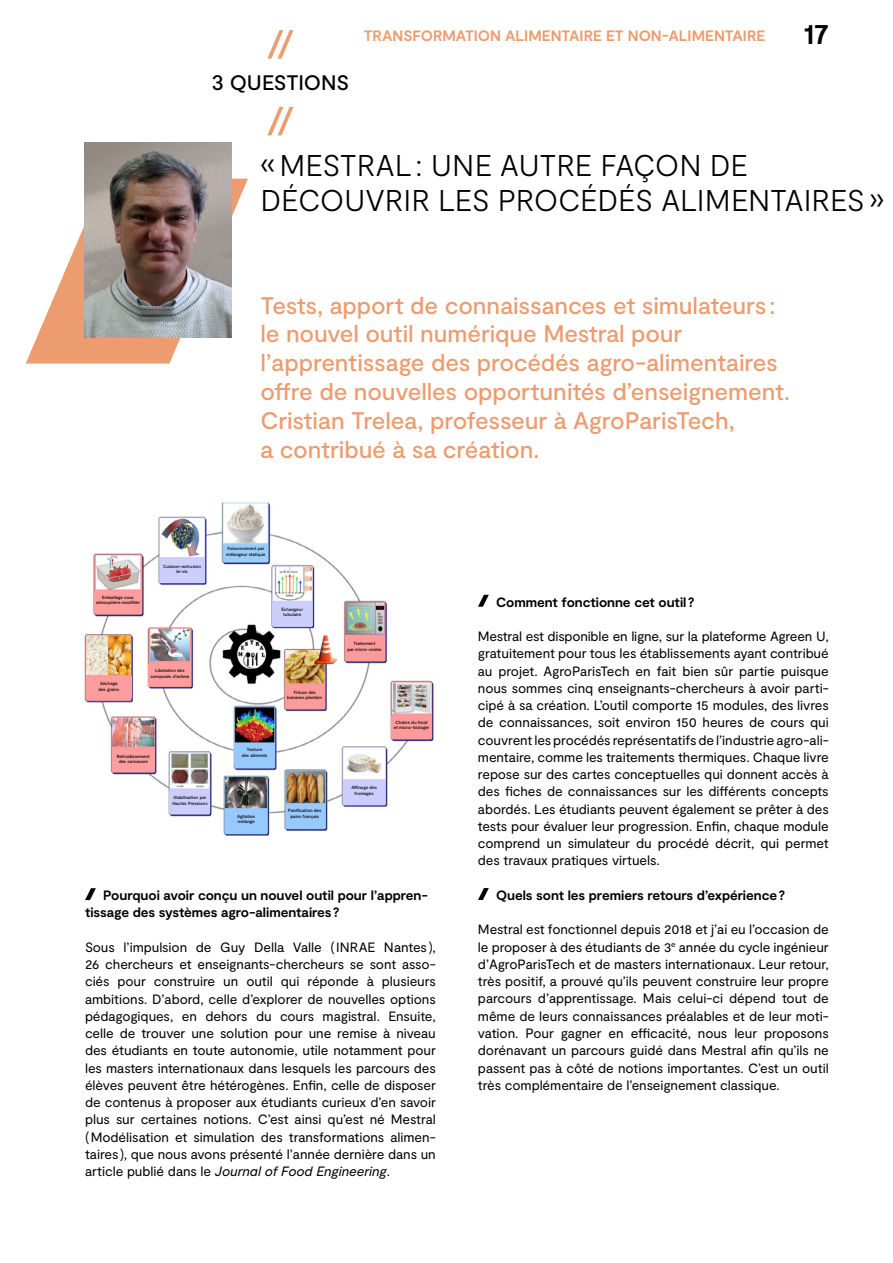
<style>
.page{position:relative;width:893px;height:1263px;background:#fff}
.page>*{position:absolute;margin:0;border:0;box-sizing:border-box;transform-origin:0 0}
.t1{font:300 30px/34.5px "Moderat";letter-spacing:-.01em;color:#000}
.t2{font:700 27px "Moderat";color:#000}
.t3{font:500 24px/28.8px "Moderat";letter-spacing:-.005em;color:#ec9c6f}
.t4{font:500 21px "Moderat";letter-spacing:-.005em;color:#000}
.t5{font:700 15px "Moderat";color:#ec9c6f}
.t6{font:13.5px/17.2px "Moderat";letter-spacing:-.005em;color:#000;text-align:justify}
.t7{font:700 13.5px/17.2px "Moderat";letter-spacing:-.005em;color:#000}
.t8{font:500 4.5px/5.4px "Moderat";letter-spacing:-.005em;color:#000}
.s1{font-style:italic}
</style>
<div class="page">
<img style="left:84px;top:502px;width:350px;height:334px">
<div style="left:86px;top:676px;width:45px;height:22px;background:#fd9d9e"></div>
<div style="left:112px;top:750px;width:42px;height:21px;background:#fd9d9e"></div>
<div style="left:170px;top:791px;width:40px;height:22px;background:#cccdfd"></div>
<div style="left:344px;top:781px;width:40px;height:22px;background:#cccdfd"></div>
<div style="left:226px;top:810px;width:40px;height:21px;background:#97c9fc"></div>
<div style="left:234px;top:743px;width:41px;height:22px;background:#97c9fc"></div>
<div style="left:287px;top:804px;width:38px;height:22px;background:#97c9fc"></div>
<div style="left:149px;top:664px;width:42px;height:22px;background:#fd9d9e"></div>
<div style="left:95px;top:591px;width:47px;height:22px;background:#fd9d9e"></div>
<svg style="left:85px;top:888px;width:11px;height:12px"></svg>
<svg style="left:478px;top:595px;width:11px;height:12px"></svg>
<svg style="left:478px;top:888px;width:11px;height:12px"></svg>
<svg style="left:267px;top:30px;width:26px;height:29px"></svg>
<svg style="left:267px;top:107px;width:26px;height:28px"></svg>
<div style="left:391px;top:716px;width:41px;height:21px;background:#fd9b9c"></div>
<div style="left:285px;top:686px;width:39px;height:21px;background:#fd9b9c"></div>
<div style="left:345px;top:637px;width:39px;height:22px;background:#fd9b9c"></div>
<div style="left:273px;top:603px;width:39px;height:21px;background:#cdcefc"></div>
<div style="left:162px;top:560px;width:40px;height:21px;background:#cdcefc"></div>
<div style="left:224px;top:544px;width:43px;height:17px;background:#99ccf9"></div>
<svg style="left:26px;top:179px;width:222px;height:185px"></svg>
<img style="left:85px;top:142px;width:147px;height:195px">
<p class="t4" style="left:212px;top:71px;width:139px">3 QUESTIONS</p>
<p class="t5" style="left:364px;top:27px;width:403px">TRANSFORMATION ALIMENTAIRE ET NON-ALIMENTAIRE</p>
<p class="t2" style="left:803px;top:19px;width:27px">17</p>
<p class="t1" style="left:260px;top:149px;width:625px">«MESTRAL: UNE AUTRE FAÇON DE<br>DÉCOUVRIR LES PROCÉDÉS ALIMENTAIRES»</p>
<p class="t3" style="left:260px;top:292px;width:516px">Tests, apport de connaissances et simulateurs :</p>
<p class="t3" style="left:260px;top:321px;width:531px">le nouvel outil numérique Mestral pour l’apprentissage des procédés agro-alimentaires offre de nouvelles opportunités d’enseignement.<br>Cristian Trelea, professeur à AgroParisTech,</p>
<p class="t3" style="left:260px;top:436px;width:280px">a contribué à sa création.</p>
<p class="t8" style="left:102px;top:595px;width:33px">Emballage sous</p>
<p class="t8" style="left:96px;top:600px;width:45px">atmosphère modifiée</p>
<p class="t8" style="left:163px;top:564px;width:39px">Cuisson-extrusion</p>
<p class="t8" style="left:176px;top:569px;width:13px">bi-vis</p>
<p class="t8" style="left:227px;top:546px;width:39px">Foisonnement par</p>
<p class="t8" style="left:226px;top:552px;width:41px">mélangeur statique</p>
<p class="t8" style="left:281px;top:607px;width:23px">Échangeur</p>
<p class="t8" style="left:283px;top:612px;width:20px">tubulaire</p>
<p class="t8" style="left:100px;top:681px;width:19px">Séchage</p>
<p class="t8" style="left:98px;top:686px;width:22px">des grains</p>
<p class="t8" style="left:155px;top:668px;width:31px">Libération des</p>
<p class="t8" style="left:150px;top:673px;width:41px">composés d’arôme</p>
<p class="t8" style="left:117px;top:754px;width:35px">Refroidissement</p>
<p class="t8" style="left:119px;top:759px;width:31px">des carcasses</p>
<p class="t8" style="left:172px;top:795px;width:37px">Stabilisation par<br>Hautes Pressions</p>
<p class="t8" style="left:247px;top:747px;width:17px">Texture</p>
<p class="t8" style="left:242px;top:753px;width:27px">des aliments</p>
<p class="t8" style="left:294px;top:690px;width:24px">Friture des</p>
<p class="t8" style="left:287px;top:695px;width:36px">bananes plantain</p>
<p class="t8" style="left:237px;top:814px;width:20px">Agitation</p>
<p class="t8" style="left:238px;top:819px;width:19px">mélange</p>
<p class="t8" style="left:288px;top:808px;width:34px">Panification des</p>
<p class="t8" style="left:291px;top:814px;width:30px">pains français</p>
<p class="t8" style="left:354px;top:641px;width:23px">Traitement</p>
<p class="t8" style="left:347px;top:646px;width:36px">par micro-ondes</p>
<p class="t8" style="left:396px;top:720px;width:33px">Chaîne du froid</p>
<p class="t8" style="left:394px;top:725px;width:37px">et micro-biologie</p>
<p class="t8" style="left:351px;top:785px;width:27px">Affinage des</p>
<p class="t8" style="left:355px;top:790px;width:21px">fromages</p>
<p class="t7" style="left:85px;top:887px;width:344px;text-indent:18px">Pourquoi avoir conçu un nouvel outil pour l’appren&shy;tissage des systèmes agro-alimentaires ?</p>
<p class="t6" style="left:85px;top:939px;width:352px">Sous l’impulsion de Guy Della Valle ( INRAE Nantes ), 26 chercheurs et enseignants-chercheurs se sont asso&shy;ciés pour construire un outil qui réponde à plusieurs ambitions. D’abord, celle d’explorer de nouvelles options pédagogiques, en dehors du cours magistral. Ensuite, celle de trouver une solution pour une remise à niveau des étudiants en toute autonomie, utile notamment pour les masters internationaux dans lesquels les parcours des élèves peuvent être hétérogènes. Enfin, celle de disposer de contenus à proposer aux étudiants curieux d’en savoir plus sur certaines notions. C’est ainsi qu’est né Mestral ( Modélisation et simulation des transformations alimen&shy;taires ), que nous avons présenté l’année dernière dans un article publié dans le <span class="s1">Journal of Food Engineering</span>.</p>
<p class="t7" style="left:496px;top:594px;width:200px">Comment fonctionne cet outil ?</p>
<p class="t6" style="left:478px;top:628px;width:352px">Mestral est disponible en ligne, sur la plateforme Agreen U, gratuitement pour tous les établissements ayant contribué au projet. AgroParisTech en fait bien sûr partie puisque nous sommes cinq enseignants-chercheurs à avoir parti&shy;cipé à sa création. L’outil comporte 15 modules, des livres de connaissances, soit environ 150 heures de cours qui couvrentlesprocédés représentatifsde l’industrie agro-ali&shy;mentaire, comme les traitements thermiques. Chaque livre repose sur des cartes conceptuelles qui donnent accès à des fiches de connaissances sur les différents concepts abordés. Les étudiants peuvent également se prêter à des tests pour évaluer leur progression. Enfin, chaque module comprend un simulateur du procédé décrit, qui permet des travaux pratiques virtuels.</p>
<p class="t7" style="left:496px;top:887px;width:291px">Quels sont les premiers retours d’expérience?</p>
<p class="t6" style="left:478px;top:921px;width:352px">Mestral est fonctionnel depuis 2018 et j’ai eu l’occasion de le proposer à des étudiants de 3<sup>e</sup> année du cycle ingénieur d’AgroParisTech et de masters internationaux. Leur retour, très positif, a prouvé qu’ils peuvent construire leur propre parcours d’apprentissage. Mais celui-ci dépend tout de même de leurs connaissances préalables et de leur moti&shy;vation. Pour gagner en efficacité, nous leur proposons dorénavant un parcours guidé dans Mestral afin qu’ils ne passent pas à côté de notions importantes. C’est un outil très complémentaire de l’enseignement classique.</p>
</div>
